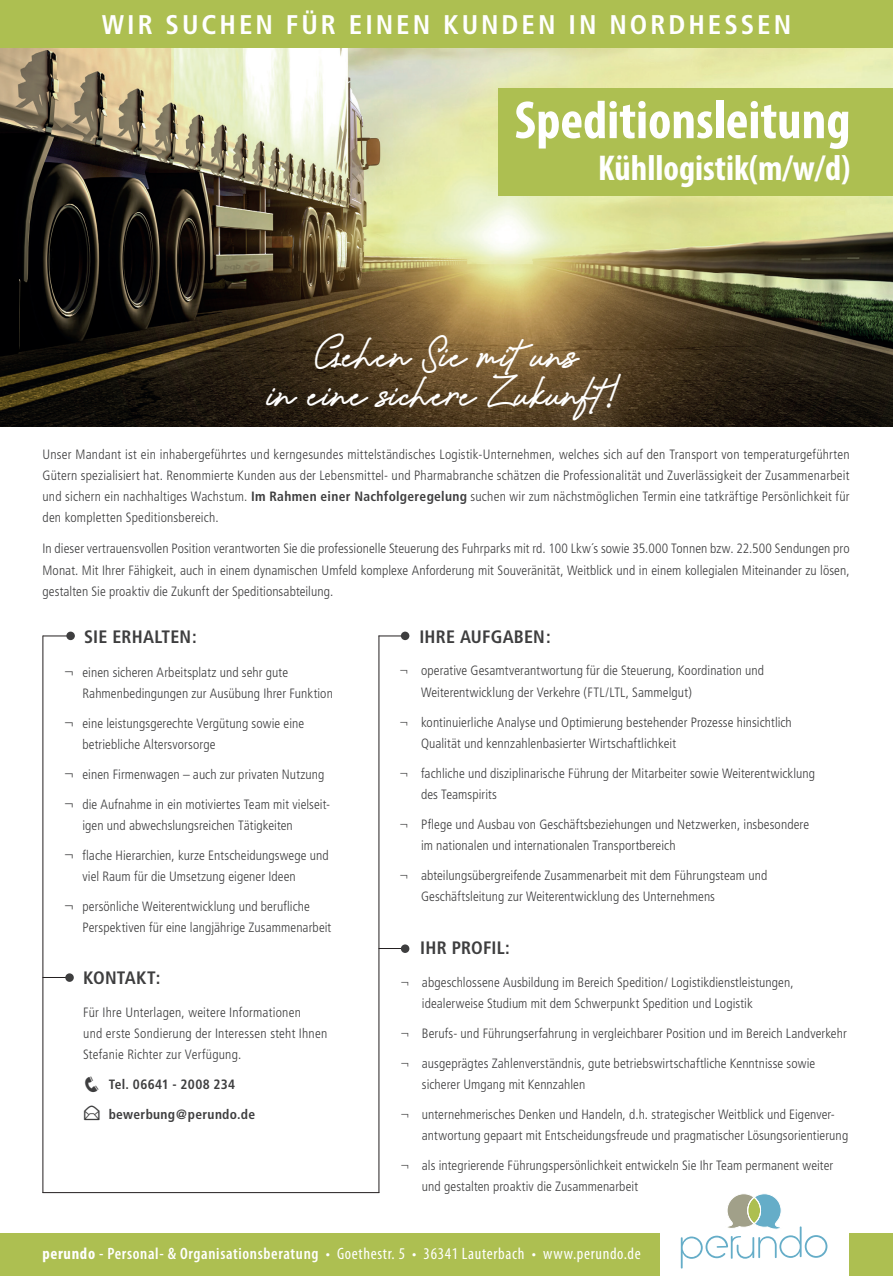
<style>
.page{position:relative;width:893px;height:1276px;background:#fff}
.page>*{position:absolute;margin:0;border:0;box-sizing:border-box;transform-origin:0 0}
.t1{font:700 condensed 54px "Myriad Pro";color:#fff}
.t2{font:39px/39px "Amanda Signature";color:#fff;text-align:center}
.t3{font:700 condensed 36px "Myriad Pro";color:#fff}
.t4{font:700 condensed 27px "Frutiger";letter-spacing:.11em;color:#fff}
.t5{font:700 condensed 18px "Frutiger";letter-spacing:.01em;color:#3e3e3f}
.t6{font:condensed 16.5px "Myriad Pro";letter-spacing:.04em;color:#fff}
.t7{font:300 condensed 13.5px/21px "Frutiger";letter-spacing:.005em;color:#3e3e3f}
.t8{font:700 condensed 13.5px "Frutiger";letter-spacing:.025em;color:#3e3e3f}
.s1{font-weight:700}
.s2{font-size:15px}
.s3{font-weight:600}
</style>
<div class="page">
<img style="left:0;top:47px;width:893px;height:379px">
<div style="left:499px;top:89px;width:394px;height:107px;background:#adbf51"></div>
<div style="left:0;top:0;width:893px;height:47px;background:#adbf51"></div>
<div style="left:0;top:1233px;width:659px;height:43px;background:#adbf51"></div>
<div style="left:850px;top:1233px;width:43px;height:43px;background:#adbf51"></div>
<hr style="left:379px;top:635px;width:1px;height:558px;background:#231f20">
<hr style="left:43px;top:635px;width:1px;height:558px;background:#231f20">
<hr style="left:43px;top:1192px;width:336px;height:1px;background:#231f20">
<svg style="left:379px;top:635px;width:22px;height:1px"></svg>
<svg style="left:380px;top:948px;width:21px;height:1px"></svg>
<svg style="left:681px;top:1194px;width:146px;height:74px"></svg>
<div style="left:401px;top:631px;width:8px;height:9px;background:#3e3e3f;border-radius:50%"></div>
<div style="left:401px;top:944px;width:8px;height:9px;background:#3e3e3f;border-radius:50%"></div>
<hr style="left:43px;top:635px;width:31px;height:1px;background:#231f20">
<svg style="left:44px;top:977px;width:21px;height:1px"></svg>
<div style="left:66px;top:631px;width:9px;height:9px;background:#3e3e3f;border-radius:50%"></div>
<div style="left:65px;top:973px;width:9px;height:9px;background:#3e3e3f;border-radius:50%"></div>
<h3 class="t4" style="left:102px;top:8px;width:691px">WIR SUCHEN FÜR EINEN KUNDEN IN NORDHESSEN</h3>
<h1 class="t1" style="left:515px;top:86px;width:337px">Speditionsleitung</h1>
<h3 class="t3" style="left:598px;top:146px;width:254px">Kühllogistik(m/w/d)</h3>
<h2 class="t2" style="left:267px;top:336px;width:359px">Gehen Sie mituns<br>in eine sichere Zukunft!</h2>
<p class="t7" style="left:43px;top:444px;width:809px;text-align:justify">Unser Mandant ist ein inhabergeführtes und kerngesundes mittelständisches Logistik-Unternehmen, welches sich auf den Transport von temperaturgeführten Gütern spezialisiert hat. Renommierte Kunden aus der Lebensmittel- und Pharmabranche schätzen die Professionalität und Zuverlässigkeit der Zusammenarbeit und sichern ein nachhaltiges Wachstum. <span class="s1">Im Rahmen einer Nachfolgeregelung</span> suchen wir zum nächstmöglichen Termin eine tatkräftige Persönlichkeit für den kompletten Speditionsbereich.</p>
<p class="t7" style="left:43px;top:538px;width:809px;text-align:justify">In dieser vertrauensvollen Position verantworten Sie die professionelle Steuerung des Fuhrparks mit rd. 100 Lkw´s sowie 35.000 Tonnen bzw. 22.500 Sendungen pro Monat. Mit Ihrer Fähigkeit, auch in einem dynamischen Umfeld komplexe Anforderung mit Souveränität, Weitblick und in einem kollegialen Miteinander zu lösen, gestalten Sie proaktiv die Zukunft der Speditionsabteilung.</p>
<h3 class="t5" style="left:84px;top:626px;width:114px">SIE ERHALTEN:</h3>
<h3 class="t5" style="left:419px;top:626px;width:133px">IHRE AUFGABEN:</h3>
<p class="t7" style="left:82px;top:662px;width:252px;text-indent:-18px"><span class="s2">¬</span> einen sicheren Arbeitsplatz und sehr gute<br>Rahmenbedingungen zur Ausübung Ihrer Funktion</p>
<p class="t7" style="left:82px;top:713px;width:223px;text-indent:-18px"><span class="s2">¬</span> eine leistungsgerechte Vergütung sowie eine betriebliche Altersvorsorge</p>
<p class="t7" style="left:64px;top:764px;width:261px"><span class="s2">¬</span> einen Firmenwagen – auch zur privaten Nutzung</p>
<p class="t7" style="left:82px;top:794px;width:249px;text-indent:-18px"><span class="s2">¬</span> die Aufnahme in ein motiviertes Team mit vielseit&shy;igen und abwechslungsreichen Tätigkeiten</p>
<p class="t7" style="left:82px;top:845px;width:248px;text-indent:-18px"><span class="s2">¬</span> flache Hierarchien, kurze Entscheidungswege und viel Raum für die Umsetzung eigener Ideen</p>
<p class="t7" style="left:82px;top:896px;width:250px;text-indent:-18px"><span class="s2">¬</span> persönliche Weiterentwicklung und berufliche<br>Perspektiven für eine langjährige Zusammenarbeit</p>
<p class="t7" style="left:421px;top:660px;width:345px;text-indent:-21px">¬ operative Gesamtverantwortung für die Steuerung, Koordination und<br>Weiterentwicklung der Verkehre (FTL/LTL, Sammelgut)</p>
<p class="t7" style="left:421px;top:711px;width:372px;text-indent:-21px">¬ kontinuierliche Analyse und Optimierung bestehender Prozesse hinsichtlich<br>Qualität und kennzahlenbasierter Wirtschaftlichkeit</p>
<p class="t7" style="left:421px;top:762px;width:396px;text-indent:-21px">¬ fachliche und disziplinarische Führung der Mitarbeiter sowie Weiterentwicklung des Teamspirits</p>
<p class="t7" style="left:421px;top:813px;width:390px;text-indent:-21px">¬ Pflege und Ausbau von Geschäftsbeziehungen und Netzwerken, insbesondere im nationalen und internationalen Transportbereich</p>
<p class="t7" style="left:421px;top:864px;width:348px;text-indent:-21px">¬ abteilungsübergreifende Zusammenarbeit mit dem Führungsteam und<br>Geschäftsleitung zur Weiterentwicklung des Unternehmens</p>
<h3 class="t5" style="left:420px;top:937px;width:91px">IHR PROFIL:</h3>
<h3 class="t5" style="left:83px;top:966px;width:79px">KONTAKT:</h3>
<p class="t7" style="left:83px;top:1001px;width:246px">Für Ihre Unterlagen, weitere Informationen<br>und erste Sondierung der Interessen steht Ihnen<br>Stefanie Richter zur Verfügung.</p>
<p class="t8" style="left:83px;top:1076px;width:153px">❑ Tel. 06641 - 2008 234</p>
<p class="t8" style="left:109px;top:1106px;width:148px">bewerbung@perundo.de</p>
<p class="t7" style="left:422px;top:971px;width:373px;text-indent:-21px">¬ abgeschlossene Ausbildung im Bereich Spedition/ Logistikdienstleistungen, idealerweise Studium mit dem Schwerpunkt Spedition und Logistik</p>
<p class="t7" style="left:401px;top:1022px;width:448px">¬ Berufs- und Führungserfahrung in vergleichbarer Position und im Bereich Landverkehr</p>
<p class="t7" style="left:422px;top:1052px;width:395px;text-indent:-21px">¬ ausgeprägtes Zahlenverständnis, gute betriebswirtschaftliche Kenntnisse sowie sicherer Umgang mit Kennzahlen</p>
<p class="t7" style="left:422px;top:1103px;width:428px;text-indent:-21px">¬ unternehmerisches Denken und Handeln, d.h. strategischer Weitblick und Eigenver&shy;antwortung gepaart mit Entscheidungsfreude und pragmatischer Lösungsorientierung</p>
<p class="t7" style="left:422px;top:1154px;width:413px;text-indent:-21px">¬ als integrierende Führungspersönlichkeit entwickeln Sie Ihr Team permanent weiter und gestalten proaktiv die Zusammenarbeit</p>
<p class="t6" style="left:43px;top:1243px;width:600px"><span class="s1">perundo</span> <span class="s3">- Personal- &amp; Organisationsberatung</span> • Goethestr. 5 • 36341 Lauterbach • www.perundo.de</p>
</div>
